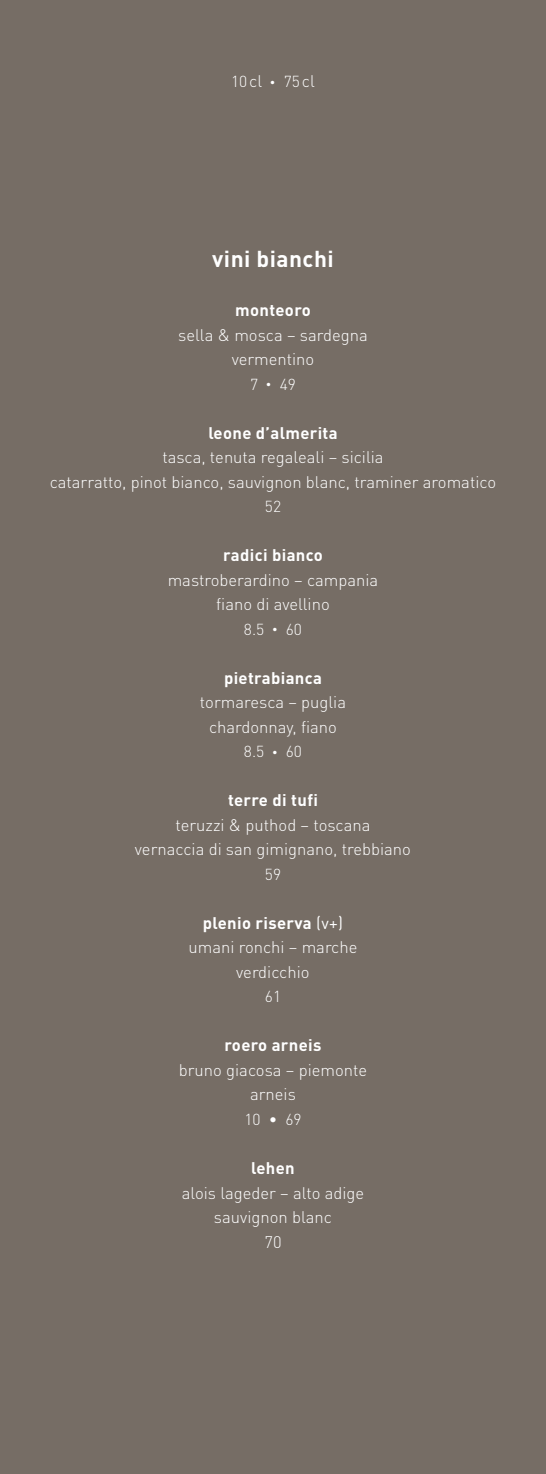
<style>
.page{position:relative;width:546px;height:1474px;background:#fff}
.page>*{position:absolute;margin:0;border:0;box-sizing:border-box;transform-origin:0 0}
.t1{font:700 22.75px "DIN";letter-spacing:.02em;color:#fff}
.t2{font:300 16.62px/24.5px "DIN Pro";color:#fff;text-align:center}
.t3{font:700 16.62px "DIN";letter-spacing:.02em;color:#fff}
.t4{font:300 15.75px "DIN Pro";color:#fff}
.s1{font-size:16.62px}
.s2{font-family:"DIN";font-weight:900;font-size:10.5px}
.s3{font-weight:400}
</style>
<div class="page">
<div style="left:0;top:0;width:546px;height:1473px;background:#766d65"></div>
<p class="t4" style="left:231px;top:69px;width:85px">10<span class="s1">cl</span> <span class="s2">•</span> 75<span class="s1">cl</span></p>
<h1 class="t1" style="left:212px;top:244px;width:123px">vini bianchi</h1>
<p class="t3" style="left:235px;top:299px;width:77px">monteoro</p>
<p class="t2" style="left:178px;top:321px;width:191px">sella &amp; mosca – sardegna vermentino</p>
<p class="t4" style="left:250px;top:372px;width:47px">7 <span class="s2">•</span> 49</p>
<p class="t3" style="left:208px;top:422px;width:131px">leone d’almerita</p>
<p class="t2" style="left:50px;top:443px;width:448px">tasca, tenuta regaleali – sicilia<br>catarratto, pinot bianco, sauvignon blanc, traminer aromatico</p>
<p class="t4" style="left:265px;top:494px;width:18px">52</p>
<p class="t3" style="left:223px;top:544px;width:101px">radici bianco</p>
<p class="t2" style="left:168px;top:566px;width:212px">mastroberardino – campania fiano di avellino</p>
<p class="t4" style="left:244px;top:617px;width:59px">8.5 <span class="s2">•</span> 60</p>
<p class="t3" style="left:224px;top:667px;width:99px">pietrabianca</p>
<p class="t2" style="left:200px;top:688px;width:148px">tormaresca – puglia chardonnay, fiano</p>
<p class="t4" style="left:244px;top:739px;width:59px">8.5 <span class="s2">•</span> 60</p>
<p class="t3" style="left:228px;top:789px;width:91px">terre di tufi</p>
<p class="t2" style="left:135px;top:811px;width:277px">teruzzi &amp; puthod – toscana<br>vernaccia di san gimignano, trebbiano</p>
<p class="t4" style="left:265px;top:862px;width:18px">59</p>
<p class="t3" style="left:203px;top:912px;width:142px">plenio riserva <span class="s3">(v+)</span></p>
<p class="t2" style="left:188px;top:933px;width:170px">umani ronchi – marche verdicchio</p>
<p class="t4" style="left:265px;top:984px;width:18px">61</p>
<p class="t3" style="left:224px;top:1034px;width:98px">roero arneis</p>
<p class="t2" style="left:179px;top:1056px;width:190px">bruno giacosa – piemonte arneis</p>
<p class="t4" style="left:244px;top:1107px;width:59px">10 • 69</p>
<p class="t3" style="left:251px;top:1157px;width:45px">lehen</p>
<p class="t2" style="left:182px;top:1178px;width:184px">alois lageder – alto adige sauvignon blanc<br>70</p>
</div>
